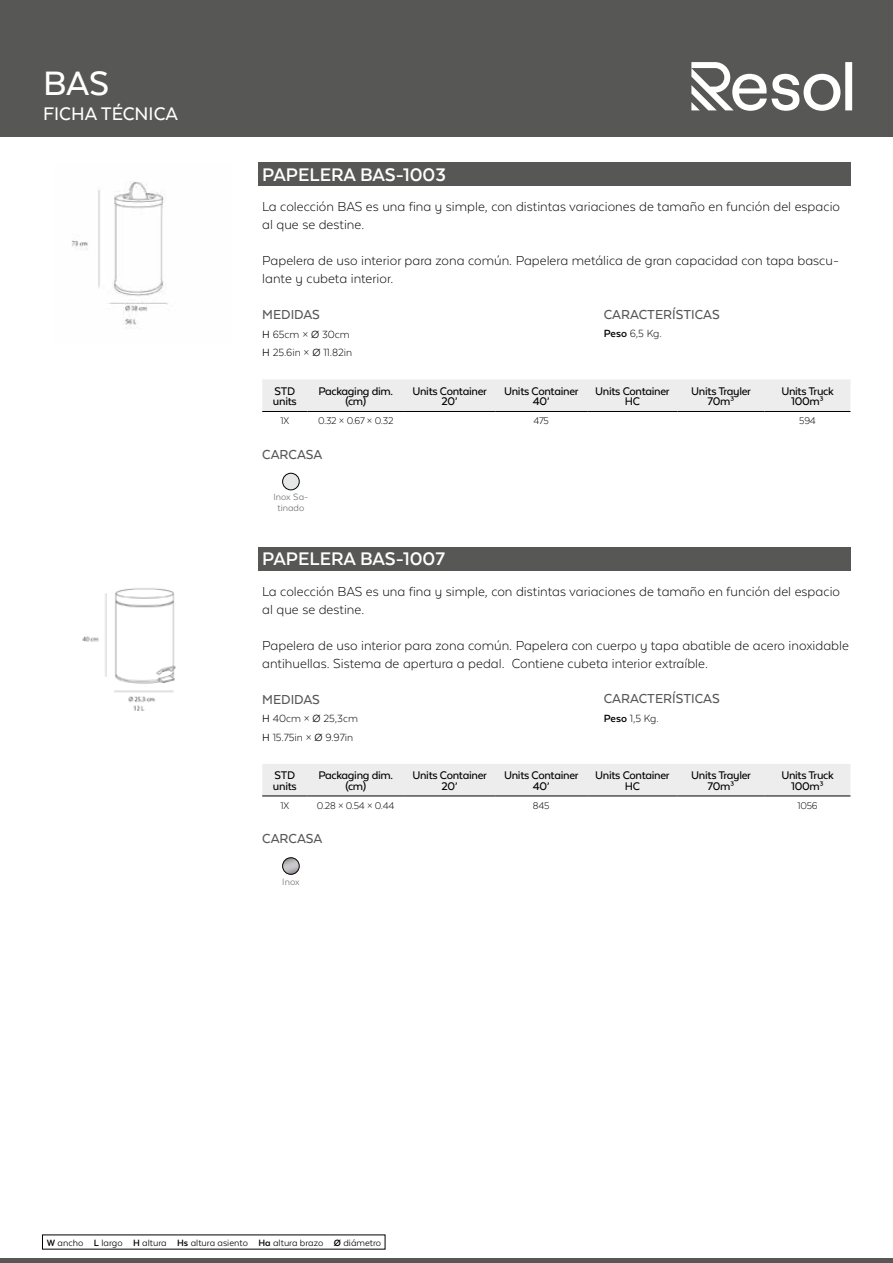
<style>
.page{position:relative;width:893px;height:1263px;background:#fff}
.page>*{position:absolute;margin:0;border:0;box-sizing:border-box;transform-origin:0 0}
.t1{font:500 39px "Texta Alt";color:#fff}
.t2{font:700 21px "Texta Alt";color:#fff}
.t3{font:500 21px "Texta Alt";color:#fff}
.t4{font:300 15px/18px "Texta Alt";color:#000}
.t5{font:500 15px "Texta Alt";color:#575756}
.t6{font:500 12.75px/10.5px "Texta Alt";letter-spacing:-.025em;color:#000;text-align:center}
.t7{font:300 12px/18.6px "Texta Alt";color:#000}
.t8{font:300 11.25px "Texta Alt";letter-spacing:-.02em;color:#000}
.t9{font:10.5px "Texta Alt";color:#000}
.t10{font:10.5px/10.5px "Texta Alt";color:#706f6f;text-align:center}
.s1{font-weight:400}
.s2{font-weight:700}
</style>
<div class="page">
<hr style="left:0;top:1259px;width:893px;height:4px;background:#575756">
<div style="left:0;top:0;width:893px;height:137px;background:#575756"></div>
<svg style="left:691px;top:62px;width:161px;height:49px"></svg>
<div style="left:258px;top:163px;width:592px;height:23px;background:#575756"></div>
<div style="left:262px;top:379px;width:588px;height:32px;background:#ededed"></div>
<hr style="left:262px;top:411px;width:46px;height:1px;background:#000">
<hr style="left:308px;top:411px;width:96px;height:1px;background:#000">
<hr style="left:404px;top:411px;width:91px;height:1px;background:#000">
<hr style="left:495px;top:411px;width:92px;height:1px;background:#000">
<hr style="left:587px;top:411px;width:90px;height:1px;background:#000">
<hr style="left:677px;top:411px;width:88px;height:1px;background:#000">
<hr style="left:765px;top:411px;width:85px;height:1px;background:#000">
<div style="left:283px;top:473px;width:16px;height:17px;background:#e6e8e8;border-radius:50%"></div>
<div style="left:282px;top:473px;width:17px;height:17px;border:1px solid #000;border-radius:50%"></div>
<img style="left:71px;top:181px;width:97px;height:148px">
<div style="left:258px;top:547px;width:592px;height:23px;background:#575756"></div>
<div style="left:262px;top:764px;width:588px;height:32px;background:#ededed"></div>
<hr style="left:262px;top:796px;width:46px;height:1px;background:#000">
<hr style="left:308px;top:796px;width:96px;height:1px;background:#000">
<hr style="left:404px;top:796px;width:91px;height:1px;background:#000">
<hr style="left:495px;top:796px;width:92px;height:1px;background:#000">
<hr style="left:587px;top:796px;width:90px;height:1px;background:#000">
<hr style="left:677px;top:796px;width:88px;height:1px;background:#000">
<hr style="left:765px;top:796px;width:85px;height:1px;background:#000">
<img style="left:283px;top:858px;width:16px;height:16px;border-radius:8px">
<div style="left:282px;top:857px;width:17px;height:17px;border:1px solid #000;border-radius:50%"></div>
<img style="left:82px;top:588px;width:94px;height:123px">
<h1 class="t1" style="left:43px;top:63px;width:68px">BAS</h1>
<h2 class="t3" style="left:43px;top:103px;width:136px">FICHA TÉCNICA</h2>
<h2 class="t2" style="left:262px;top:163px;width:185px">PAPELERA BAS-1003</h2>
<p class="t4" style="left:262px;top:198px;width:579px">La colección BAS es una fina y simple, con distintas variaciones de tamaño en función del espacio al que se destine.</p>
<p class="t4" style="left:262px;top:252px;width:578px">Papelera de uso interior para zona común. Papelera metálica de gran capacidad con tapa bascu&shy;lante y cubeta interior.</p>
<p class="t5" style="left:262px;top:307px;width:59px">MEDIDAS</p>
<p class="t7" style="left:262px;top:325px;width:92px"><span class="s1">H</span> 65cm × <span class="s1">Ø</span> 30cm<br><span class="s1">H</span> 25.6in × <span class="s1">Ø</span> 11.82in</p>
<p class="t5" style="left:604px;top:307px;width:117px">CARACTERÍSTICAS</p>
<p class="t7" style="left:604px;top:324px;width:59px"><span class="s2">Peso</span> 6,5 Kg.</p>
<p class="t6" style="left:273px;top:386px;width:25px;text-align:left">STD units</p>
<p class="t6" style="left:318px;top:386px;width:76px">Packaging dim. (cm)</p>
<p class="t6" style="left:412px;top:386px;width:76px">Units Container<br>20’</p>
<p class="t6" style="left:504px;top:386px;width:76px">Units Container<br>40’</p>
<p class="t6" style="left:595px;top:386px;width:76px">Units Container<br>HC</p>
<p class="t6" style="left:691px;top:386px;width:61px">Units Trayler<br>70m³</p>
<p class="t6" style="left:781px;top:386px;width:54px">Units Truck<br>100m³</p>
<p class="t8" style="left:281px;top:415px;width:10px">1X</p>
<p class="t8" style="left:318px;top:415px;width:77px">0.32 × 0.67 × 0.32</p>
<p class="t8" style="left:533px;top:415px;width:17px">475</p>
<p class="t8" style="left:799px;top:415px;width:18px">594</p>
<p class="t5" style="left:262px;top:446px;width:62px">CARCASA</p>
<p class="t10" style="left:273px;top:492px;width:36px">Inox Sa&shy;tinado</p>
<h2 class="t2" style="left:262px;top:548px;width:184px">PAPELERA BAS-1007</h2>
<p class="t4" style="left:262px;top:582px;width:579px">La colección BAS es una fina y simple, con distintas variaciones de tamaño en función del espacio al que se destine.</p>
<p class="t4" style="left:262px;top:636px;width:588px">Papelera de uso interior para zona común. Papelera con cuerpo y tapa abatible de acero inoxidable antihuellas. Sistema de apertura a pedal. Contiene cubeta interior extraíble.</p>
<p class="t5" style="left:262px;top:691px;width:59px">MEDIDAS</p>
<p class="t7" style="left:262px;top:709px;width:97px"><span class="s1">H</span> 40cm × <span class="s1">Ø</span> 25,3cm<br><span class="s1">H</span> 15.75in × <span class="s1">Ø</span> 9.97in</p>
<p class="t5" style="left:604px;top:691px;width:117px">CARACTERÍSTICAS</p>
<p class="t7" style="left:604px;top:709px;width:57px"><span class="s2">Peso</span> 1,5 Kg.</p>
<p class="t6" style="left:273px;top:770px;width:25px;text-align:left">STD units</p>
<p class="t6" style="left:318px;top:770px;width:76px">Packaging dim. (cm)</p>
<p class="t6" style="left:412px;top:770px;width:76px">Units Container<br>20’</p>
<p class="t6" style="left:504px;top:770px;width:76px">Units Container<br>40’</p>
<p class="t6" style="left:595px;top:770px;width:76px">Units Container<br>HC</p>
<p class="t6" style="left:691px;top:770px;width:61px">Units Trayler<br>70m³</p>
<p class="t6" style="left:781px;top:770px;width:54px">Units Truck<br>100m³</p>
<p class="t8" style="left:281px;top:800px;width:10px">1X</p>
<p class="t8" style="left:317px;top:800px;width:79px">0.28 × 0.54 × 0.44</p>
<p class="t8" style="left:533px;top:800px;width:18px">845</p>
<p class="t8" style="left:797px;top:800px;width:22px">1056</p>
<p class="t5" style="left:262px;top:831px;width:62px">CARCASA</p>
<p class="t10" style="left:282px;top:876px;width:19px">Inox</p>
<p class="t9" style="left:47px;top:1237px;width:336px"><span class="s2">W</span> ancho <span class="s2">L</span> largo <span class="s2">H</span> altura <span class="s2">Hs</span> altura asiento <span class="s2">Ha</span> altura brazo <span class="s2">Ø</span> diámetro</p>
</div>
